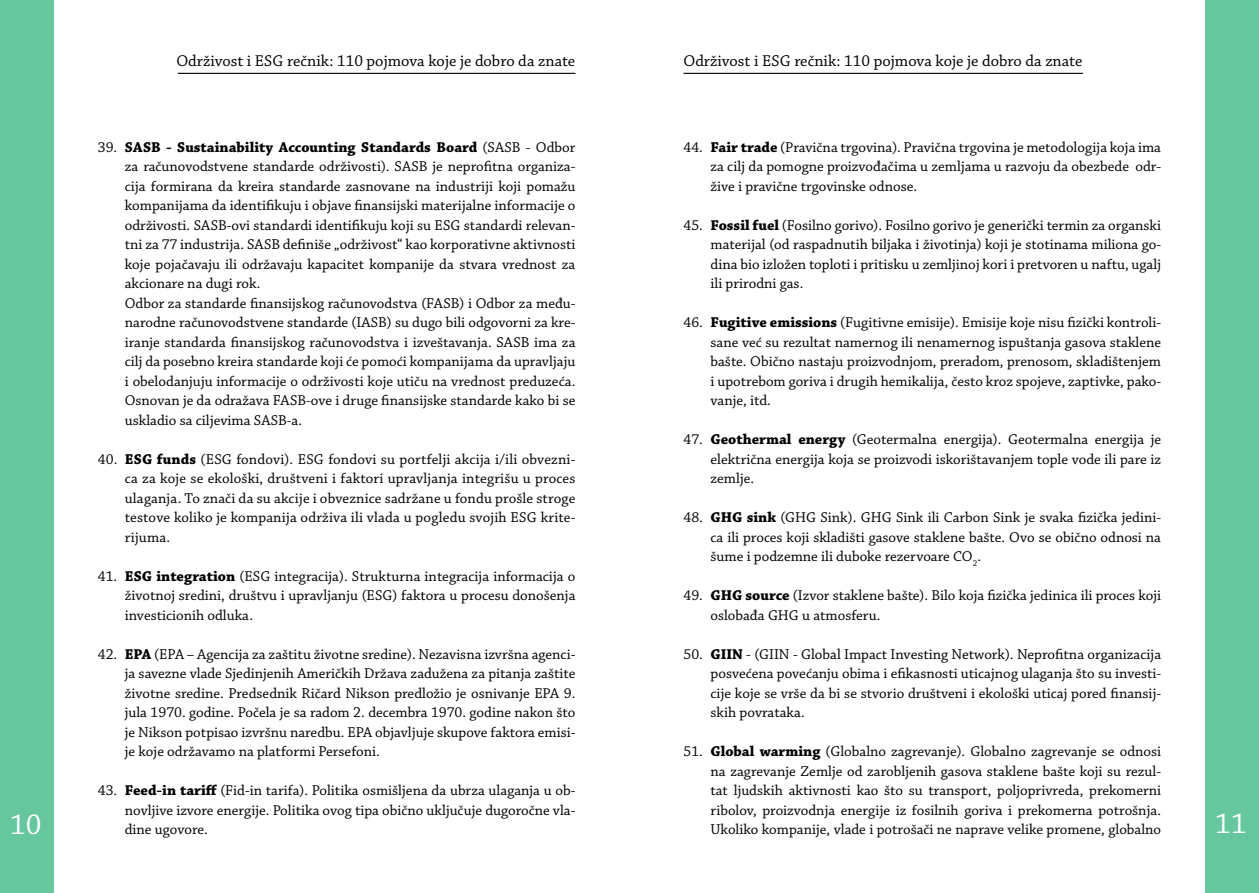
<style>
.page{position:relative;width:1259px;height:893px;background:#fff}
.page>*{position:absolute;margin:0;border:0;box-sizing:border-box;transform-origin:0 0}
.t1{font:30px "Chaparral Pro";color:#fff}
.t2{font:16.5px "Chaparral Pro";color:#000}
.t3{font:15px/19.5px "Chaparral Pro";color:#000;text-align:justify}
.s1{font-weight:700}
</style>
<div class="page">
<div style="left:1205px;top:0;width:54px;height:893px;background:#66c79f"></div>
<hr style="left:178px;top:73px;width:397px;height:1px;background:#000">
<hr style="left:683px;top:73px;width:400px;height:1px;background:#000">
<div style="left:0;top:0;width:54px;height:893px;background:#66c79f"></div>
<p class="t2" style="left:176px;top:51px;width:400px">Održivost i ESG rečnik: 110 pojmova koje je dobro da znate</p>
<p class="t2" style="left:683px;top:51px;width:400px">Održivost i ESG rečnik: 110 pojmova koje je dobro da znate</p>
<p class="t3" style="left:710px;top:138px;width:452px;text-indent:-27px">44. <span class="s1">Fair trade</span> (Pravična trgovina). Pravična trgovina je metodologija koja ima za cilj da pomogne proizvođačima u zemljama u razvoju da obezbede odr&shy;žive i pravične trgovinske odnose.</p>
<p class="t3" style="left:710px;top:216px;width:452px;text-indent:-27px">45. <span class="s1">Fossil fuel</span> (Fosilno gorivo). Fosilno gorivo je generički termin za organski materijal (od raspadnutih biljaka i životinja) koji je stotinama miliona go&shy;dina bio izložen toploti i pritisku u zemljinoj kori i pretvoren u naftu, ugalj ili prirodni gas.</p>
<p class="t3" style="left:710px;top:313px;width:452px;text-indent:-27px">46. <span class="s1">Fugitive emissions</span> (Fugitivne emisije). Emisije koje nisu fizički kontroli&shy;sane već su rezultat namernog ili nenamernog ispuštanja gasova staklene bašte. Obično nastaju proizvodnjom, preradom, prenosom, skladištenjem i upotrebom goriva i drugih hemikalija, često kroz spojeve, zaptivke, pako&shy;vanje, itd.</p>
<p class="t3" style="left:710px;top:430px;width:452px;text-indent:-27px">47. <span class="s1">Geothermal energy</span> (Geotermalna energija). Geotermalna energija je električna energija koja se proizvodi iskorištavanjem tople vode ili pare iz zemlje.</p>
<p class="t3" style="left:710px;top:508px;width:452px;text-indent:-27px">48. <span class="s1">GHG sink</span> (GHG Sink). GHG Sink ili Carbon Sink je svaka fizička jedini&shy;ca ili proces koji skladišti gasove staklene bašte. Ovo se obično odnosi na šume i podzemne ili duboke rezervoare CO<sub>2</sub>.</p>
<p class="t3" style="left:710px;top:586px;width:452px;text-indent:-27px">49. <span class="s1">GHG source</span> (Izvor staklene bašte). Bilo koja fizička jedinica ili proces koji oslobađa GHG u atmosferu.</p>
<p class="t3" style="left:710px;top:645px;width:452px;text-indent:-27px">50. <span class="s1">GIIN</span> - (GIIN - Global Impact Investing Network). Neprofitna organizacija posvećena povećanju obima i efikasnosti uticajnog ulaganja što su investi&shy;cije koje se vrše da bi se stvorio društveni i ekološki uticaj pored finansij&shy;skih povrataka.</p>
<p class="t3" style="left:710px;top:742px;width:452px;text-indent:-27px">51. <span class="s1">Global warming</span> (Globalno zagrevanje). Globalno zagrevanje se odnosi na zagrevanje Zemlje od zarobljenih gasova staklene bašte koji su rezul&shy;tat ljudskih aktivnosti kao što su transport, poljoprivreda, prekomerni ribolov, proizvodnja energije iz fosilnih goriva i prekomerna potrošnja.<br>Ukoliko kompanije, vlade i potrošači ne naprave velike promene, globalno</p>
<p class="t3" style="left:125px;top:138px;width:452px;text-align:left;text-indent:-27px">39. <span class="s1">SASB - Sustainability Accounting Standards Board</span> (SASB - Odbor za računovodstvene standarde održivosti). SASB je neprofitna organiza&shy;cija formirana da kreira standarde zasnovane na industriji koji pomažu kompanijama da identifikuju i objave finansijski materijalne informacije o održivosti. SASB-ovi standardi identifikuju koji su ESG standardi relevan&shy;tni za 77 industrija. SASB definiše „održivost“ kao korporativne aktivnosti koje pojačavaju ili održavaju kapacitet kompanije da stvara vrednost za akcionare na dugi rok.<br>Odbor za standarde finansijskog računovodstva (FASB) i Odbor za među&shy;narodne računovodstvene standarde (IASB) su dugo bili odgovorni za kre&shy;iranje standarda finansijskog računovodstva i izveštavanja. SASB ima za cilj da posebno kreira standarde koji će pomoći kompanijama da upravljaju i obelodanjuju informacije o održivosti koje utiču na vrednost preduzeća.<br>Osnovan je da odražava FASB-ove i druge finansijske standarde kako bi se uskladio sa ciljevima SASB-a.</p>
<p class="t3" style="left:125px;top:450px;width:452px;text-indent:-27px">40. <span class="s1">ESG funds</span> (ESG fondovi). ESG fondovi su portfelji akcija i/ili obvezni&shy;ca za koje se ekološki, društveni i faktori upravljanja integrišu u proces ulaganja. To znači da su akcije i obveznice sadržane u fondu prošle stroge testove koliko je kompanija održiva ili vlada u pogledu svojih ESG krite&shy;rijuma.</p>
<p class="t3" style="left:125px;top:567px;width:452px;text-indent:-27px">41. <span class="s1">ESG integration</span> (ESG integracija). Strukturna integracija informacija o životnoj sredini, društvu i upravljanju (ESG) faktora u procesu donošenja investicionih odluka.</p>
<p class="t3" style="left:125px;top:645px;width:452px;text-indent:-27px">42. <span class="s1">EPA</span> (EPA – Agencija za zaštitu životne sredine). Nezavisna izvršna agenci&shy;ja savezne vlade Sjedinjenih Američkih Država zadužena za pitanja zaštite životne sredine. Predsednik Ričard Nikson predložio je osnivanje EPA 9. jula 1970. godine. Počela je sa radom 2. decembra 1970. godine nakon što je Nikson potpisao izvršnu naredbu. EPA objavljuje skupove faktora emisi&shy;je koje održavamo na platformi Persefoni.</p>
<p class="t3" style="left:125px;top:781px;width:452px;text-indent:-27px">43. <span class="s1">Feed-in tariff</span> (Fid-in tarifa). Politika osmišljena da ubrza ulaganja u ob&shy;novljive izvore energije. Politika ovog tipa obično uključuje dugoročne vla&shy;dine ugovore.</p>
<h1 class="t1" style="left:10px;top:808px;width:33px">10</h1>
<h1 class="t1" style="left:1215px;top:807px;width:33px">11</h1>
</div>
